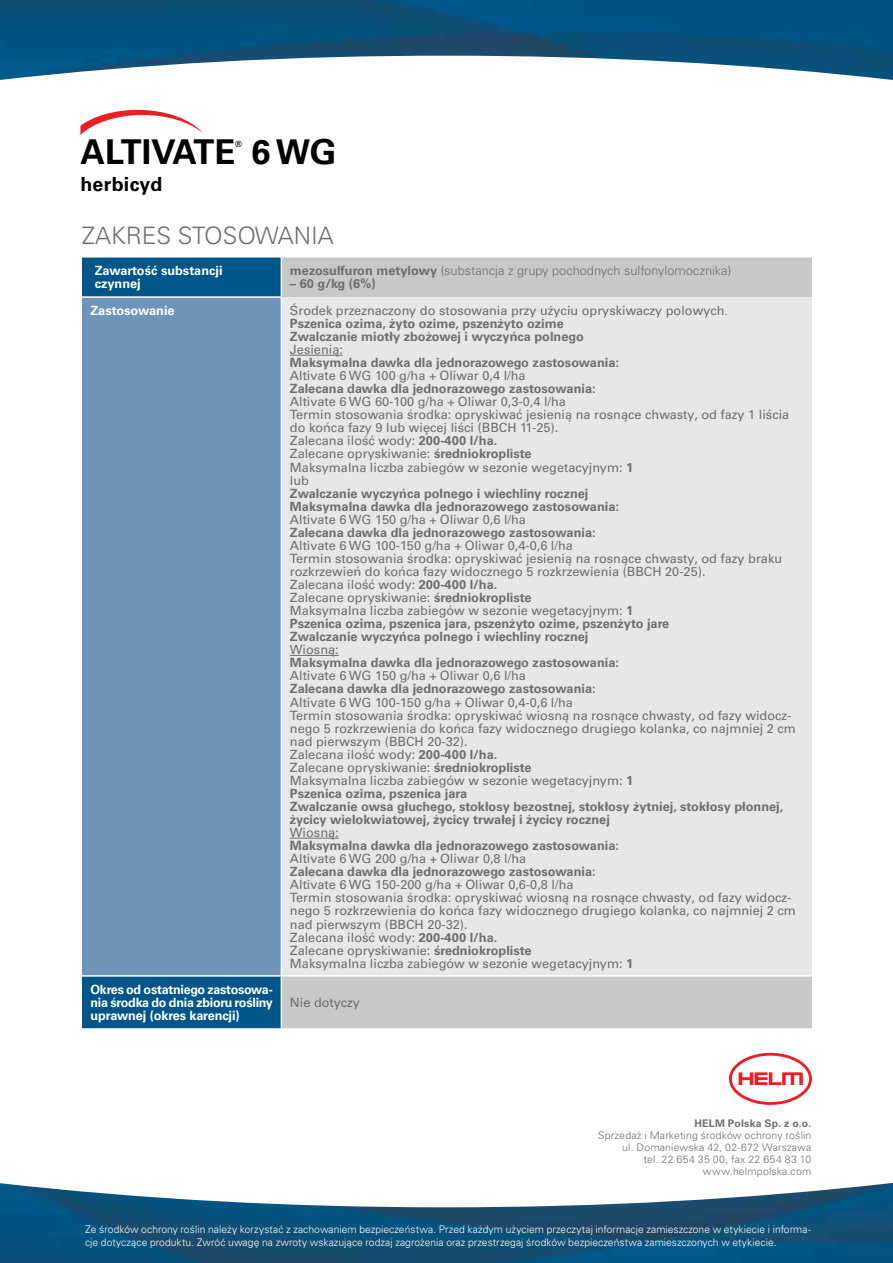
<style>
.page{position:relative;width:893px;height:1263px;background:#fff}
.page>*{position:absolute;margin:0;border:0;box-sizing:border-box;transform-origin:0 0}
.t1{font:700 34.2px "Univers LT Pro 65";color:#000}
.t2{font:300 24px "Univers LT Std";color:#6d6e71}
.t3{font:700 19.5px "Univers LT Pro 65";letter-spacing:.015em;color:#000}
.t4{font:12.75px/13px "Univers LT Pro 55 Roman";color:#6d6e71}
.t5{font:700 12.75px/13px "Univers LT Pro 65";color:#6d6e71}
.t6{font:700 12.75px/13px "Univers LT Pro 65";letter-spacing:-.01em;color:#fff}
.t7{font:300 12.75px "Univers LT Pro 45";color:#6d6e71}
.t8{font:300 10.5px/12.6px "Univers LT Pro 45";letter-spacing:.005em;color:#fff}
.t9{font:300 10.5px/12px "Univers LT Pro 45";letter-spacing:.015em;color:#6d6e71;text-align:right}
.t10{font:700 10.5px "Univers LT Pro 65";letter-spacing:.025em;color:#6d6e71}
.t11{font:700 8.55px "Univers LT Pro 65";color:#000}
.s1{font-family:"Univers LT Pro 65";font-weight:700}
.s2{font-family:"Univers LT Pro 45";font-weight:300}
</style>
<div class="page">
<img style="left:0;top:0;width:893px;height:80px">
<img style="left:0;top:1183px;width:893px;height:80px">
<div style="left:82px;top:258px;width:199px;height:770px;background:#005689"></div>
<div style="left:282px;top:258px;width:530px;height:770px;background:#c7c8ca"></div>
<div style="left:82px;top:297px;width:199px;height:679px;background:#6f94b9"></div>
<div style="left:281px;top:297px;width:531px;height:679px;background:#e6e7e8"></div>
<hr style="left:82px;top:296px;width:200px;height:2px;background:#fff">
<hr style="left:281px;top:298px;width:1px;height:677px;background:#fff">
<hr style="left:82px;top:975px;width:199px;height:2px;background:#fff">
<hr style="left:281px;top:975px;width:531px;height:2px;background:#fff">
<hr style="left:290px;top:355px;width:53px;height:1px;background:#6d6e71">
<hr style="left:290px;top:655px;width:49px;height:1px;background:#6d6e71">
<hr style="left:290px;top:838px;width:49px;height:1px;background:#6d6e71">
<svg style="left:80px;top:110px;width:123px;height:25px"></svg>
<svg style="left:729px;top:1053px;width:83px;height:52px"></svg>
<h1 class="t1" style="left:80px;top:128px;width:156px">ALTIVATE</h1>
<p class="t11" style="left:235px;top:138px;width:8px">®</p>
<h1 class="t1" style="left:252px;top:128px;width:87px">6 WG</h1>
<h3 class="t3" style="left:80px;top:171px;width:83px">herbicyd</h3>
<h2 class="t2" style="left:82px;top:221px;width:253px">ZAKRES STOSOWANIA</h2>
<p class="t6" style="left:95px;top:263px;width:129px">Zawartość substancji czynnej</p>
<p class="t7" style="left:290px;top:262px;width:443px"><span class="s1">mezosulfuron metylowy</span> (substancja z grupy pochodnych sulfonylomocznika)</p>
<p class="t5" style="left:290px;top:276px;width:87px">– 60 g/kg (6%)</p>
<p class="t6" style="left:90px;top:303px;width:86px">Zastosowanie</p>
<p class="t4" style="left:290px;top:304px;width:440px">Środek przeznaczony do stosowania przy użyciu opryskiwaczy polowych<span class="s2">.</span></p>
<p class="t5" style="left:290px;top:316px;width:295px">Pszenica ozima, żyto ozime, pszenżyto ozime<br>Zwalczanie miotły zbożowej i wyczyńca polnego</p>
<p class="t4" style="left:290px;top:343px;width:55px">Jesienią:</p>
<p class="t5" style="left:290px;top:355px;width:331px">Maksymalna dawka dla jednorazowego zastosowania:</p>
<p class="t4" style="left:290px;top:369px;width:237px">Altivate 6 WG 100 g/ha + Oliwar 0,4 l/ha</p>
<p class="t5" style="left:290px;top:381px;width:307px">Zalecana dawka dla jednorazowego zastosowania:</p>
<p class="t4" style="left:290px;top:395px;width:501px">Altivate 6 WG 60-100 g/ha + Oliwar 0,3-0,4 l/ha<br>Termin stosowania środka: opryskiwać jesienią na rosnące chwasty, od fazy 1 liścia do końca fazy 9 lub więcej liści (BBCH 11-25).<br>Zalecana ilość wody: <span class="s1">200-400 l/ha.<br></span>Zalecane opryskiwanie: <span class="s1">średniokropliste<br></span>Maksymalna liczba zabiegów w sezonie wegetacyjnym: <span class="s1">1<br></span>lub</p>
<p class="t5" style="left:290px;top:486px;width:331px">Zwalczanie wyczyńca polnego i wiechliny rocznej<br>Maksymalna dawka dla jednorazowego zastosowania:</p>
<p class="t4" style="left:290px;top:513px;width:238px">Altivate 6 WG 150 g/ha + Oliwar 0,6 l/ha</p>
<p class="t5" style="left:290px;top:525px;width:307px">Zalecana dawka dla jednorazowego zastosowania:</p>
<p class="t4" style="left:290px;top:539px;width:494px">Altivate 6 WG 100-150 g/ha + Oliwar 0,4-0,6 l/ha<br>Termin stosowania środka: opryskiwać jesienią na rosnące chwasty, od fazy braku rozkrzewień do końca fazy widocznego 5 rozkrzewienia (BBCH 20-25).<br>Zalecana ilość wody: <span class="s1">200-400 l/ha.<br></span>Zalecane opryskiwanie: <span class="s1">średniokropliste<br></span>Maksymalna liczba zabiegów w sezonie wegetacyjnym: <span class="s1">1</span></p>
<p class="t5" style="left:290px;top:616px;width:381px">Pszenica ozima, pszenica jara, pszenżyto ozime, pszenżyto jare<br>Zwalczanie wyczyńca polnego i wiechliny rocznej</p>
<p class="t4" style="left:290px;top:643px;width:50px">Wiosną:</p>
<p class="t5" style="left:290px;top:656px;width:331px">Maksymalna dawka dla jednorazowego zastosowania:</p>
<p class="t4" style="left:290px;top:669px;width:238px">Altivate 6 WG 150 g/ha + Oliwar 0,6 l/ha</p>
<p class="t5" style="left:290px;top:682px;width:307px">Zalecana dawka dla jednorazowego zastosowania:</p>
<p class="t4" style="left:290px;top:695px;width:507px">Altivate 6 WG 100-150 g/ha + Oliwar 0,4-0,6 l/ha<br>Termin stosowania środka: opryskiwać wiosną na rosnące chwasty, od fazy widocz&shy;nego 5 rozkrzewienia do końca fazy widocznego drugiego kolanka, co najmniej 2 cm nad pierwszym (BBCH 20-32).<br>Zalecana ilość wody: <span class="s1">200-400 l/ha.<br></span>Zalecane opryskiwanie: <span class="s1">średniokropliste<br></span>Maksymalna liczba zabiegów w sezonie wegetacyjnym: <span class="s1">1</span></p>
<p class="t5" style="left:290px;top:786px;width:495px">Pszenica ozima, pszenica jara<br>Zwalczanie owsa głuchego, stokłosy bezostnej, stokłosy żytniej, stokłosy płonnej, życicy wielokwiatowej, życicy trwałej i życicy rocznej</p>
<p class="t4" style="left:290px;top:826px;width:50px">Wiosną:</p>
<p class="t5" style="left:290px;top:838px;width:331px">Maksymalna dawka dla jednorazowego zastosowania:</p>
<p class="t4" style="left:290px;top:852px;width:238px">Altivate 6 WG 200 g/ha + Oliwar 0,8 l/ha</p>
<p class="t5" style="left:290px;top:865px;width:307px">Zalecana dawka dla jednorazowego zastosowania:</p>
<p class="t4" style="left:290px;top:878px;width:507px">Altivate 6 WG 150-200 g/ha + Oliwar 0,6-0,8 l/ha<br>Termin stosowania środka: opryskiwać wiosną na rosnące chwasty, od fazy widocz&shy;nego 5 rozkrzewienia do końca fazy widocznego drugiego kolanka, co najmniej 2 cm nad pierwszym (BBCH 20-32).<br>Zalecana ilość wody: <span class="s1">200-400 l/ha.<br></span>Zalecane opryskiwanie: <span class="s1">średniokropliste<br></span>Maksymalna liczba zabiegów w sezonie wegetacyjnym: <span class="s1">1</span></p>
<p class="t6" style="left:90px;top:982px;width:184px;text-align:justify">Okres od ostatniego zastosowa&shy;nia środka do dnia zbioru rośliny uprawnej (okres karencji)</p>
<p class="t4" style="left:290px;top:996px;width:72px">Nie dotyczy</p>
<p class="t10" style="left:694px;top:1116px;width:118px">HELM Polska Sp. z o.o.</p>
<p class="t9" style="left:598px;top:1129px;width:215px">Sprzedaż i Marketing środków ochrony roślin ul. Domaniewska 42, 02-672 Warszawa<br>tel. 22 654 35 00, fax 22 654 83 10 www.helmpolska.com</p>
<p class="t8" style="left:85px;top:1223px;width:727px">Ze środków ochrony roślin należy korzystać z zachowaniem bezpieczeństwa. Przed każdym użyciem przeczytaj informacje zamieszczone w etykiecie i informa&shy;cje dotyczące produktu. Zwróć uwagę na zwroty wskazujące rodzaj zagrożenia oraz przestrzegaj środków bezpieczeństwa zamieszczonych w etykiecie.</p>
</div>
